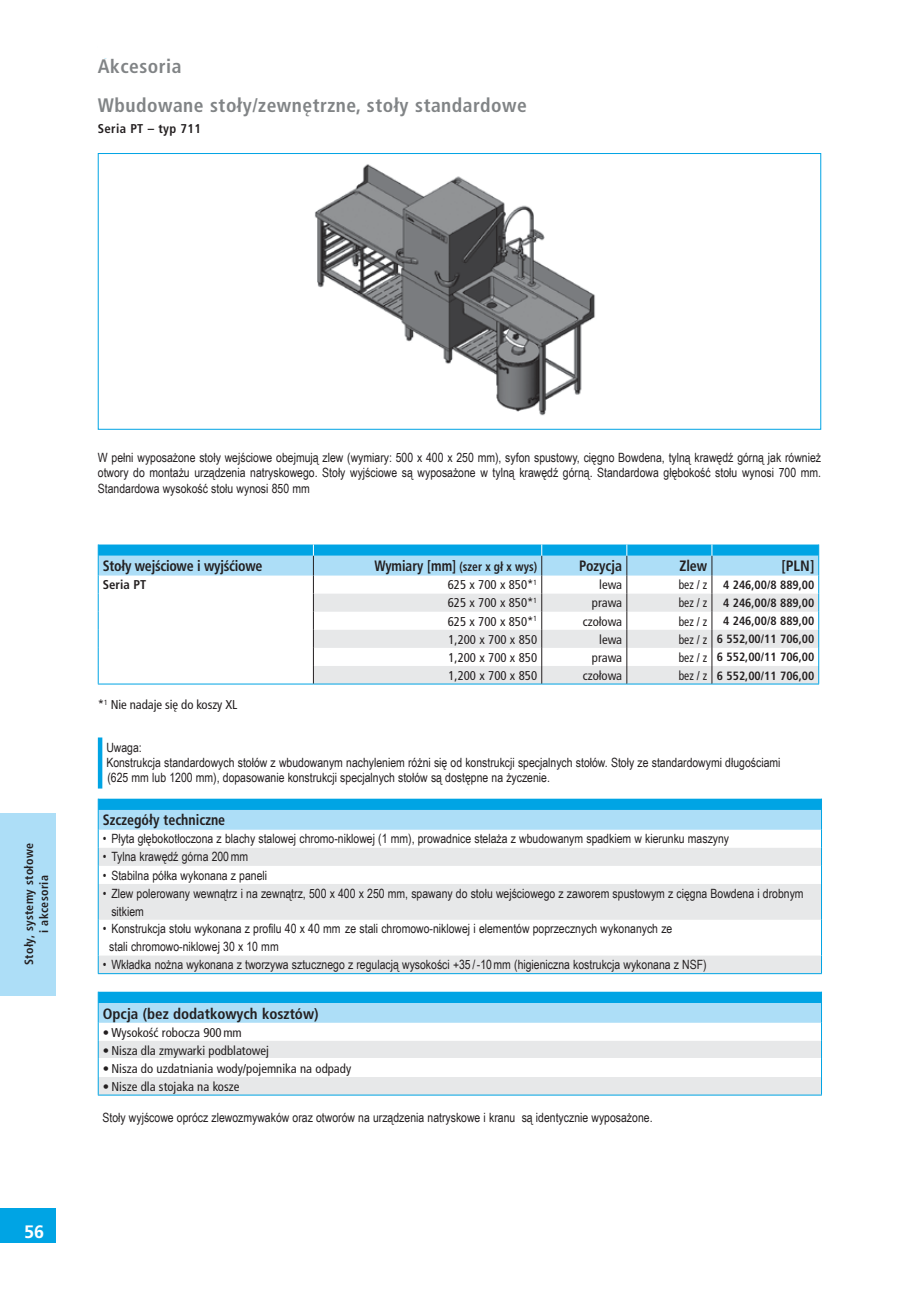
<style>
.page{position:relative;width:919px;height:1289px;background:#fff}
.page>*{position:absolute;margin:0;border:0;box-sizing:border-box;transform-origin:0 0}
.t1{font:700 condensed 19.5px "Frutiger LT Pro";letter-spacing:.025em;color:#818486}
.t2{font:700 18px "Frutiger LT Pro";color:#fff}
.t3{font:700 condensed 15px "Frutiger LT Pro";color:#231f20}
.t4{font:700 condensed 15px "Frutiger LT Pro";color:#231f20;scale:.93 1}
.t5{font:700 condensed 15px "Frutiger LT Pro";letter-spacing:-.02em;color:#231f20;scale:.93 1}
.t6{font:12.75px/15.3px "Arial Narrow";color:#231f20}
.t7{font:condensed 12.75px "Frutiger LT Pro";color:#231f20}
.t8{font:700 condensed 12.75px "Frutiger LT Pro";color:#231f20;scale:.9 1}
.t9{font:700 condensed 12.75px "Frutiger LT Pro";letter-spacing:.025em;color:#231f20}
.t10{font:700 condensed 12.75px "Frutiger LT Pro";color:#231f20}
.t11{font:700 condensed 12px "Frutiger LT Pro";color:#231f20}
.t12{font:700 condensed 12px/15px "Frutiger LT Pro";letter-spacing:.025em;color:#231f20;text-align:center}
.s1{font-size:15px}
.s2{font-weight:400;font-size:12.75px}
</style>
<div class="page">
<div style="left:0;top:1208px;width:55px;height:34px;background:#00a4e4"></div>
<div style="left:0;top:812px;width:55px;height:183px;background:#addef7"></div>
<img style="left:315px;top:164px;width:280px;height:252px">
<svg style="left:98px;top:544px;width:721px;height:140px"></svg>
<hr style="left:711px;top:683px;width:108px;height:1px;background:#00a4e4">
<svg style="left:99px;top:798px;width:722px;height:12px;background:#0fa9e5"></svg>
<div style="left:99px;top:810px;width:722px;height:20px;background:#addef7"></div>
<svg style="left:98px;top:848px;width:723px;height:246px;fill:#e7e8e9"></svg>
<div style="left:98px;top:1058px;width:723px;height:18px;background:#fff"></div>
<svg style="left:98px;top:798px;width:1px;height:86px"></svg>
<hr style="left:98px;top:884px;width:1px;height:35px;background:#00a4e4">
<hr style="left:98px;top:919px;width:1px;height:36px;background:#00a4e4">
<svg style="left:98px;top:955px;width:1px;height:18px"></svg>
<svg style="left:821px;top:798px;width:1px;height:86px"></svg>
<hr style="left:821px;top:884px;width:1px;height:35px;background:#00a4e4">
<hr style="left:821px;top:919px;width:1px;height:36px;background:#00a4e4">
<svg style="left:821px;top:955px;width:1px;height:18px"></svg>
<hr style="left:98px;top:973px;width:723px;height:1px;background:#00a4e4">
<svg style="left:98px;top:991px;width:1px;height:103px"></svg>
<svg style="left:821px;top:991px;width:1px;height:103px"></svg>
<hr style="left:98px;top:1094px;width:723px;height:1px;background:#00a4e4">
<hr style="left:98px;top:737px;width:4px;height:51px;background:#00a4e4">
<h1 class="t1" style="left:98px;top:55px;width:85px">Akcesoria</h1>
<h1 class="t1" style="left:98px;top:94px;width:430px">Wbudowane stoły/zewnętrzne, stoły standardowe</h1>
<p class="t9" style="left:98px;top:121px;width:105px">Seria PT – typ 711</p>
<p class="t12" style="left:22px;top:965px;width:124px;rotate:-90deg">Stoły, systemy stołowe i akcesoria</p>
<h2 class="t2" style="left:24px;top:1220px;width:22px">56</h2>
<p class="t6" style="left:98px;top:449px;width:724px;text-align:justify">W pełni wyposażone stoły wejściowe obejmują zlew (wymiary: 500 x 400 x 250 mm), syfon spustowy, cięgno Bowdena, tylną krawędź górną jak również otwory do montażu urządzenia natryskowego. Stoły wyjściowe są wyposażone w tylną krawędź górną. Standardowa głębokość stołu wynosi 700 mm.<br>Standardowa wysokość stołu wynosi 850 mm</p>
<p class="t5" style="left:103px;top:557px;width:173px">Stoły wejściowe i wyjśćiowe</p>
<p class="t8" style="left:374px;top:559px;width:182px"><span class="s1">Wymiary [mm]</span> (szer x gł x wys)</p>
<p class="t4" style="left:579px;top:557px;width:48px">Pozycja</p>
<p class="t4" style="left:679px;top:557px;width:32px">Zlew</p>
<p class="t3" style="left:781px;top:557px;width:35px">[PLN]</p>
<p class="t10" style="left:103px;top:577px;width:45px">Seria PT</p>
<p class="t7" style="left:448px;top:577px;width:91px">625 x 700 x 850*<sup>1</sup></p>
<p class="t7" style="left:599px;top:577px;width:24px">lewa</p>
<p class="t11" style="left:678px;top:578px;width:137px"><span class="s2">bez / z</span> 4 246,00/8 889,00</p>
<p class="t7" style="left:448px;top:595px;width:91px">625 x 700 x 850*<sup>1</sup></p>
<p class="t7" style="left:592px;top:595px;width:32px">prawa</p>
<p class="t11" style="left:678px;top:596px;width:137px"><span class="s2">bez / z</span> 4 246,00/8 889,00</p>
<p class="t7" style="left:448px;top:613px;width:91px">625 x 700 x 850*<sup>1</sup></p>
<p class="t7" style="left:582px;top:613px;width:41px">czołowa</p>
<p class="t11" style="left:678px;top:614px;width:137px"><span class="s2">bez / z</span> 4 246,00/8 889,00</p>
<p class="t7" style="left:448px;top:631px;width:90px">1,200 x 700 x 850</p>
<p class="t7" style="left:599px;top:631px;width:24px">lewa</p>
<p class="t11" style="left:678px;top:632px;width:137px"><span class="s2">bez / z</span> 6 552,00/11 706,00</p>
<p class="t7" style="left:448px;top:650px;width:90px">1,200 x 700 x 850</p>
<p class="t7" style="left:592px;top:650px;width:32px">prawa</p>
<p class="t11" style="left:678px;top:650px;width:137px"><span class="s2">bez / z</span> 6 552,00/11 706,00</p>
<p class="t7" style="left:448px;top:668px;width:90px">1,200 x 700 x 850</p>
<p class="t7" style="left:582px;top:668px;width:41px">czołowa</p>
<p class="t11" style="left:678px;top:668px;width:137px"><span class="s2">bez / z</span> 6 552,00/11 706,00</p>
<p class="t7" style="left:98px;top:697px;width:141px">*<sup>1</sup> Nie nadaje się do koszy XL</p>
<p class="t6" style="left:106px;top:739px;width:675px">Uwaga:<br>Konstrukcja standardowych stołów z wbudowanym nachyleniem różni się od konstrukcji specjalnych stołów. Stoły ze standardowymi długościami (625 mm lub 1200 mm), dopasowanie konstrukcji specjalnych stołów są dostępne na życzenie.</p>
<p class="t4" style="left:103px;top:811px;width:133px">Szczegóły techniczne</p>
<p class="t6" style="left:103px;top:830px;width:627px">• Płyta głębokotłoczona z blachy stalowej chromo-niklowej (1 mm), prowadnice stelaża z wbudowanym spadkiem w kierunku maszyny</p>
<p class="t6" style="left:103px;top:848px;width:147px">• Tylna krawędź górna 200mm</p>
<p class="t6" style="left:103px;top:867px;width:166px">• Stabilna półka wykonana z paneli</p>
<p class="t6" style="left:111px;top:883px;width:693px;line-height:18px;text-indent:-9px">• Zlew polerowany wewnątrz i na zewnątrz, 500 x 400 x 250 mm, spawany do stołu wejściowego z zaworem spustowym z cięgna Bowdena i drobnym sitkiem</p>
<p class="t6" style="left:109px;top:919px;width:564px;line-height:18px;text-indent:-6px">• Konstrukcja stołu wykonana z profilu 40 x 40 mm ze stali chromowo-niklowej i elementów poprzecznych wykonanych ze stali chromowo-niklowej 30 x 10 mm</p>
<p class="t6" style="left:103px;top:956px;width:605px">• Wkładka nożna wykonana z tworzywa sztucznego z regulacją wysokości +35 /-10mm (higieniczna kostrukcja wykonana z NSF)</p>
<p class="t3" style="left:103px;top:1004px;width:217px">Opcja (bez dodatkowych kosztów)</p>
<p class="t7" style="left:103px;top:1024px;width:140px">• Wysokość robocza 900mm</p>
<p class="t7" style="left:103px;top:1042px;width:168px">• Nisza dla zmywarki podblatowej</p>
<p class="t7" style="left:103px;top:1060px;width:250px">• Nisza do uzdatniania wody/pojemnika na odpady</p>
<p class="t7" style="left:103px;top:1078px;width:138px">• Nisze dla stojaka na kosze</p>
<p class="t6" style="left:102px;top:1109px;width:551px">Stoły wyjścowe oprócz zlewozmywaków oraz otworów na urządzenia natryskowe i kranu są identycznie wyposażone.</p>
</div>
